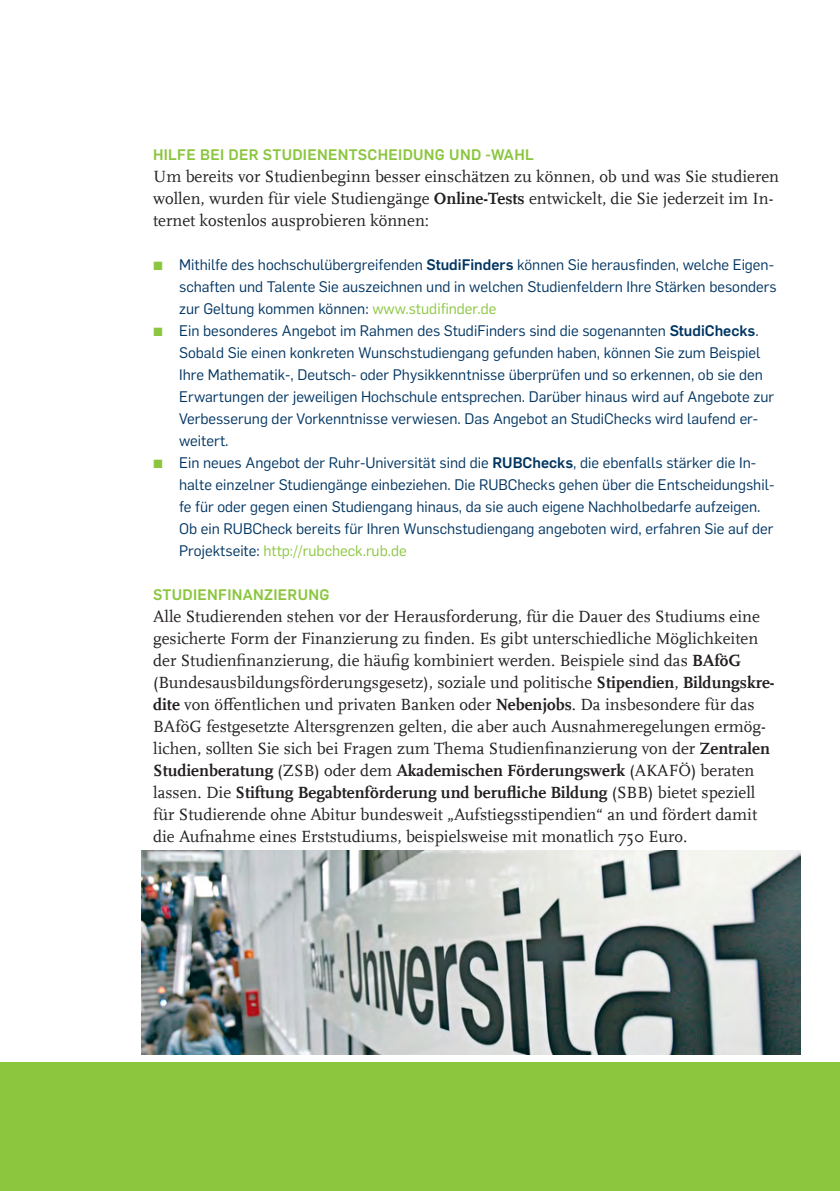
<style>
.page{position:relative;width:840px;height:1191px;background:#fff}
.page>*{position:absolute;margin:0;border:0;box-sizing:border-box;transform-origin:0 0}
.t1{font:17px/22px "RUB Scala MZ";color:#231f20}
.t2{font:15px/22px "Rub Flama";color:#003562}
.t3{font:700 15px "Rub Flama";letter-spacing:.02em;color:#8bc63e}
.s1{font-weight:700}
.s2{color:#8bc63e}
</style>
<div class="page">
<div style="left:0;top:1062px;width:839px;height:129px;background:#8bc63e"></div>
<img style="left:142px;top:850px;width:658px;height:204px">
<p class="t3" style="left:153px;top:144px;width:382px">HILFE BEI DER STUDIENENTSCHEIDUNG UND -WAHL</p>
<p class="t1" style="left:153px;top:165px;width:627px">Um bereits vor Studienbeginn besser einschätzen zu können, ob und was Sie studieren wollen, wurden für viele Studiengänge <span class="s1">Online-Tests</span> entwickelt, die Sie jederzeit im In&shy;ternet kostenlos ausprobieren können:</p>
<p class="t2" style="left:179px;top:253px;width:598px;text-indent:-26px"><span class="s2">▪</span> Mithilfe des hochschulübergreifenden <span class="s1">StudiFinders</span> können Sie herausfinden, welche Eigen&shy;schaften und Talente Sie auszeichnen und in welchen Studienfeldern Ihre Stärken besonders zur Geltung kommen können: <span class="s2">www.studifinder.de</span></p>
<p class="t2" style="left:179px;top:319px;width:596px;text-indent:-26px"><span class="s2">▪</span> Ein besonderes Angebot im Rahmen des StudiFinders sind die sogenannten <span class="s1">StudiChecks</span>.<br>Sobald Sie einen konkreten Wunschstudiengang gefunden haben, können Sie zum Beispiel Ihre Mathematik-, Deutsch- oder Physikkenntnisse überprüfen und so erkennen, ob sie den Erwartungen der jeweiligen Hochschule entsprechen. Darüber hinaus wird auf Angebote zur Verbesserung der Vorkenntnisse verwiesen. Das Angebot an StudiChecks wird laufend er&shy;weitert.</p>
<p class="t2" style="left:179px;top:451px;width:596px;text-indent:-26px"><span class="s2">▪</span> Ein neues Angebot der Ruhr-Universität sind die <span class="s1">RUBChecks</span>, die ebenfalls stärker die In&shy;halte einzelner Studiengänge einbeziehen. Die RUBChecks gehen über die Entscheidungshil&shy;fe für oder gegen einen Studiengang hinaus, da sie auch eigene Nachholbedarfe aufzeigen.<br>Ob ein RUBCheck bereits für Ihren Wunschstudiengang angeboten wird, erfahren Sie auf der Projektseite: <span class="s2">http://rubcheck.rub.de</span></p>
<p class="t3" style="left:153px;top:584px;width:178px">STUDIENFINANZIERUNG</p>
<p class="t1" style="left:153px;top:605px;width:622px">Alle Studierenden stehen vor der Herausforderung, für die Dauer des Studiums eine gesicherte Form der Finanzierung zu finden. Es gibt unterschiedliche Möglichkeiten der Studienfinanzierung, die häufig kombiniert werden. Beispiele sind das <span class="s1">BAföG </span>(Bundesausbildungsförderungsgesetz), soziale und politische <span class="s1">Stipendien</span>, <span class="s1">Bildungskre&shy;dite</span> von öffentlichen und privaten Banken oder <span class="s1">Nebenjobs</span>. Da insbesondere für das BAföG festgesetzte Altersgrenzen gelten, die aber auch Ausnahmeregelungen ermög&shy;lichen, sollten Sie sich bei Fragen zum Thema Studienfinanzierung von der <span class="s1">Zentralen Studienberatung</span> (ZSB) oder dem <span class="s1">Akademischen Förderungswerk</span> (AKAFÖ) beraten lassen. Die <span class="s1">Stiftung Begabtenförderung und berufliche Bildung</span> (SBB) bietet speziell für Studierende ohne Abitur bundesweit „Aufstiegsstipendien“ an und fördert damit die Aufnahme eines Erststudiums, beispielsweise mit monatlich 750 Euro.</p>
</div>
